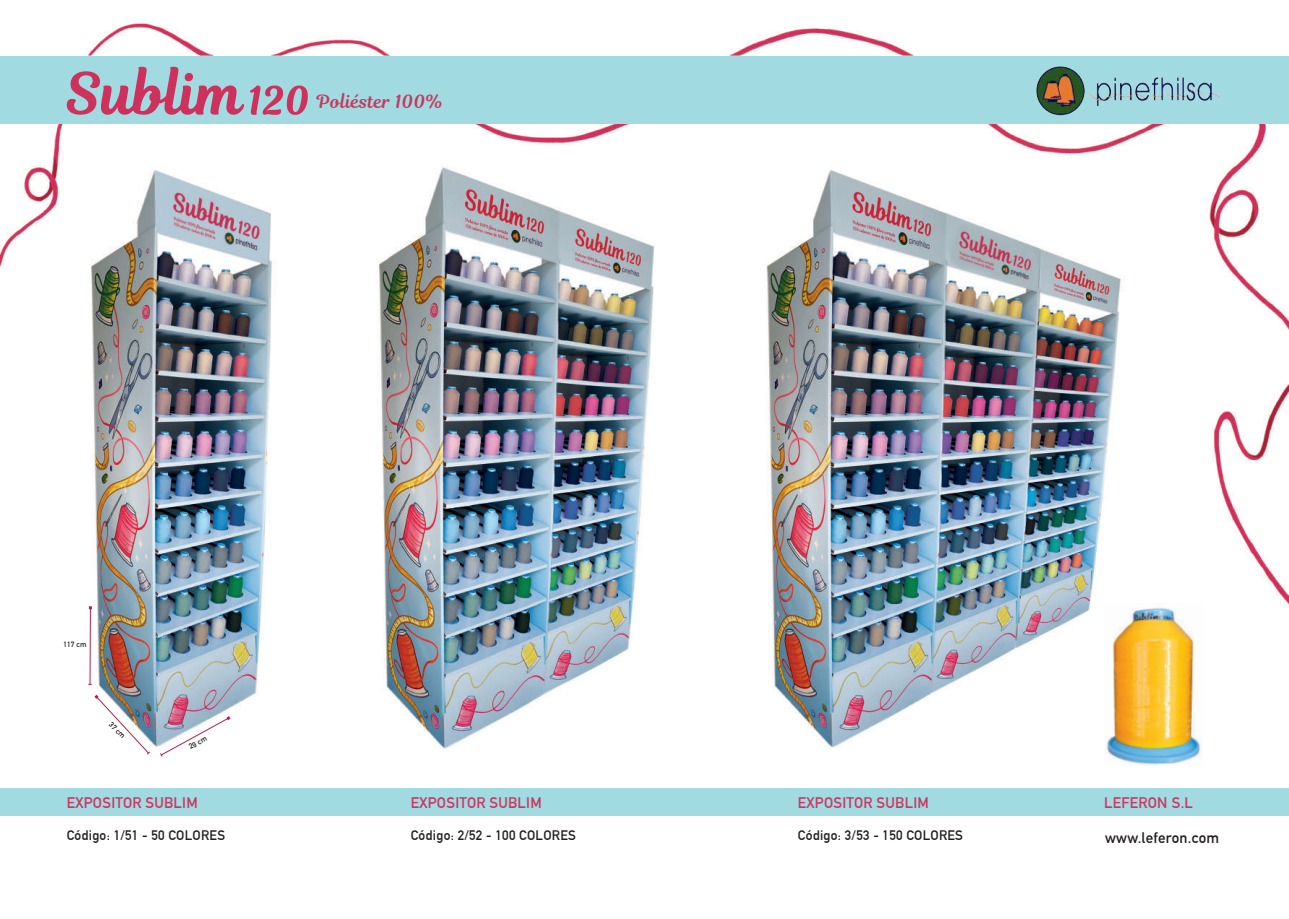
<style>
.page{position:relative;width:1289px;height:919px;background:#fff}
.page>*{position:absolute;margin:0;border:0;box-sizing:border-box;transform-origin:0 0}
.t1{font:18px "Magnolia Script";letter-spacing:.02em;color:#c8395e}
.t2{font:700 15px "DIN Alternate";letter-spacing:.02em;color:#c8395e}
.t3{font:700 15px "DIN Alternate";letter-spacing:.02em;color:#231f20}
.t4{font:700 13.5px "DIN Alternate";letter-spacing:.02em;color:#231f20}
.t5{font:700 7.5px "DIN Alternate";color:#231f20}
</style>
<div class="page">
<img style="left:0;top:23px;width:1288px;height:793px">
<div style="left:0;top:56px;width:1288px;height:68px;background:#a1dae1"></div>
<img style="left:68px;top:161px;width:228px;height:601px">
<img style="left:348px;top:161px;width:327px;height:590px">
<img style="left:743px;top:160px;width:389px;height:599px">
<svg style="left:250px;top:85px;width:58px;height:30px;background:#b68ba3"></svg>
<svg style="left:67px;top:67px;width:177px;height:48px;background:#b394aa"></svg>
<img style="left:1032px;top:62px;width:190px;height:56px">
<div style="left:0;top:788px;width:1288px;height:27px;background:#a1dae1"></div>
<img style="left:1104px;top:603px;width:99px;height:163px">
<svg style="left:94px;top:694px;width:57px;height:61px"></svg>
<hr style="left:90px;top:607px;width:1px;height:77px;background:#b91e4d">
<svg style="left:159px;top:716px;width:71px;height:41px"></svg>
<h1 class="t1" style="left:317px;top:88px;width:127px">Poliéster 100%</h1>
<p class="t5" style="left:63px;top:638px;width:25px">117 cm</p>
<p class="t5" style="left:114px;top:719px;width:21px;rotate:45deg">37 cm</p>
<p class="t5" style="left:187px;top:742px;width:21px;rotate:-29deg">29 cm</p>
<p class="t2" style="left:67px;top:791px;width:132px">EXPOSITOR SUBLIM</p>
<p class="t4" style="left:67px;top:824px;width:160px">Código: 1/51 - 50 COLORES</p>
<p class="t2" style="left:411px;top:791px;width:132px">EXPOSITOR SUBLIM</p>
<p class="t2" style="left:798px;top:791px;width:132px">EXPOSITOR SUBLIM</p>
<p class="t4" style="left:411px;top:824px;width:167px">Código: 2/52 - 100 COLORES</p>
<p class="t4" style="left:798px;top:824px;width:167px">Código: 3/53 - 150 COLORES</p>
<p class="t2" style="left:1104px;top:791px;width:90px">LEFERON S.L</p>
<p class="t3" style="left:1105px;top:825px;width:116px">www.leferon.com</p>
</div>
